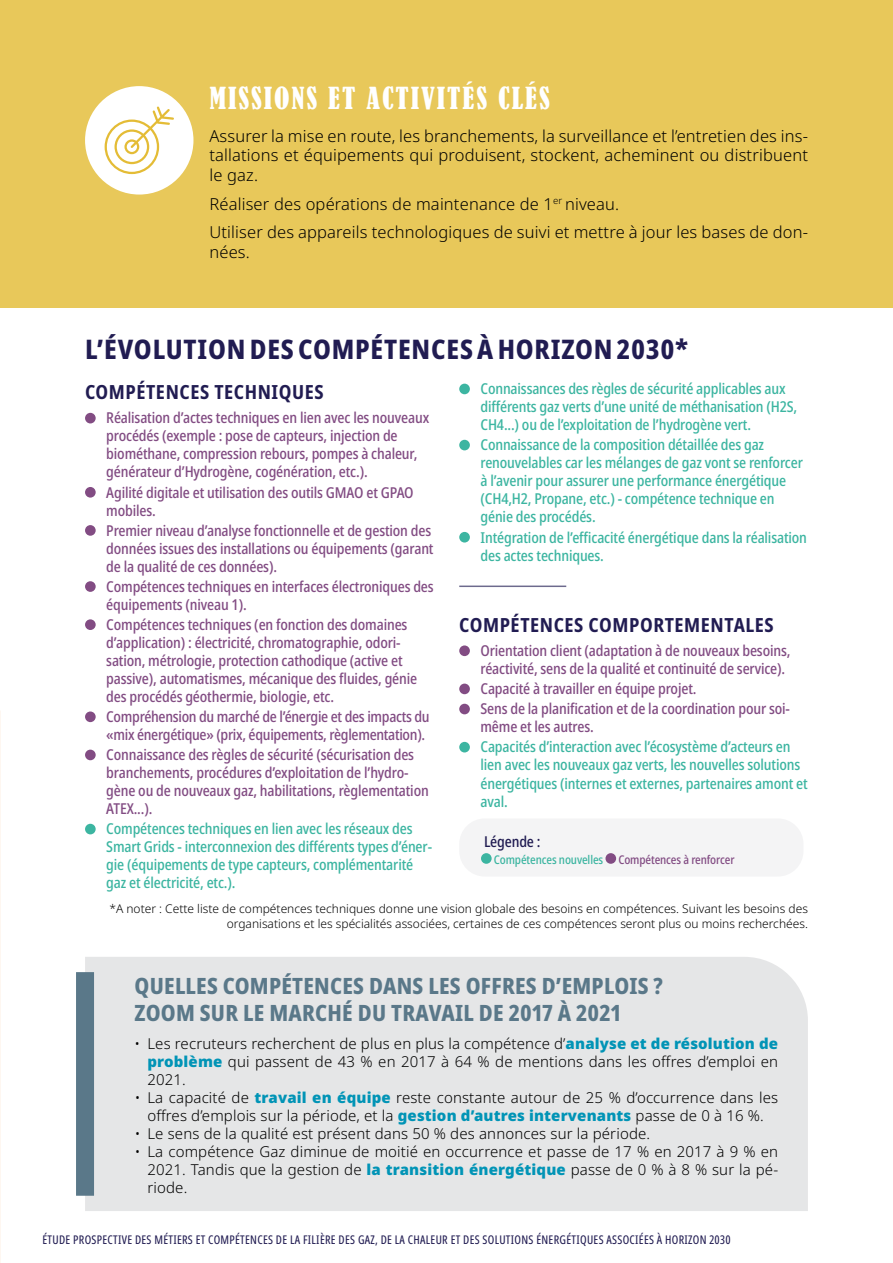
<style>
.page{position:relative;width:893px;height:1263px;background:#fff}
.page>*{position:absolute;margin:0;border:0;box-sizing:border-box;transform-origin:0 0}
.t1{font:condensed 28.5px "Bernard";letter-spacing:.07em;color:#fff}
.t2{font:800 condensed 27px "Noto Sans";letter-spacing:.03em;color:#211c52}
.t3{font:800 condensed 22.5px/27px "Noto Sans";letter-spacing:.01em;color:#5a7889}
.t4{font:700 condensed 19.5px "Noto Sans";letter-spacing:.03em;color:#211c52}
.t5{font:300 16.5px/19.8px "Noto Sans";letter-spacing:.01em;color:#000;text-align:justify}
.t6{font:500 condensed 15px/18px "Noto Sans";letter-spacing:-.01em;color:#824c83}
.t7{font:500 condensed 15px/18px "Noto Sans";letter-spacing:-.01em;color:#3cb5a1}
.t8{font:300 15px/18px "Noto Sans";letter-spacing:.01em;color:#000;text-align:justify}
.t9{font:500 condensed 15px "Noto Sans";letter-spacing:-.01em;color:#211c52}
.t10{font:300 12px/14.4px "Noto Sans";color:#000;text-align:right}
.t11{font:extra-condensed 12px "Noto Sans";letter-spacing:.025em;color:#211c52}
.t12{font:500 condensed 12px "Noto Sans";letter-spacing:-.01em;color:#824c83}
.t13{font:500 condensed 12px "Noto Sans";letter-spacing:-.01em;color:#3cb5a1}
.s1{font-weight:900;color:#0194b6}
</style>
<div class="page">
<div style="left:0;top:0;width:893px;height:308px;background:#e8c85a"></div>
<div style="left:85px;top:413px;width:11px;height:10px;background:#824c83;border-radius:50%"></div>
<div style="left:85px;top:487px;width:11px;height:11px;background:#824c83;border-radius:50%"></div>
<div style="left:85px;top:525px;width:11px;height:11px;background:#824c83;border-radius:50%"></div>
<div style="left:85px;top:581px;width:11px;height:11px;background:#824c83;border-radius:50%"></div>
<div style="left:85px;top:619px;width:11px;height:11px;background:#824c83;border-radius:50%"></div>
<div style="left:85px;top:711px;width:11px;height:11px;background:#824c83;border-radius:50%"></div>
<div style="left:85px;top:750px;width:11px;height:10px;background:#824c83;border-radius:50%"></div>
<div style="left:85px;top:824px;width:11px;height:10px;background:#3cb5a1;border-radius:50%"></div>
<div style="left:459px;top:384px;width:11px;height:10px;background:#3cb5a1;border-radius:50%"></div>
<div style="left:459px;top:440px;width:11px;height:10px;background:#3cb5a1;border-radius:50%"></div>
<div style="left:459px;top:532px;width:11px;height:10px;background:#3cb5a1;border-radius:50%"></div>
<hr style="left:459px;top:585px;width:107px;height:2px;background:#4d4a75">
<div style="left:459px;top:645px;width:11px;height:11px;background:#824c83;border-radius:50%"></div>
<div style="left:459px;top:684px;width:11px;height:10px;background:#824c83;border-radius:50%"></div>
<div style="left:459px;top:704px;width:11px;height:10px;background:#824c83;border-radius:50%"></div>
<div style="left:459px;top:742px;width:11px;height:10px;background:#3cb5a1;border-radius:50%"></div>
<div style="left:85px;top:957px;width:723px;height:254px;background:#e5e6e7"></div>
<div style="left:76px;top:972px;width:18px;height:224px;background:#5a7889"></div>
<div style="left:85px;top:86px;width:108px;height:109px;background:#fff;border-radius:50%"></div>
<svg style="left:105px;top:106px;width:69px;height:68px"></svg>
<div style="left:459px;top:818px;width:344px;height:58px;background:#f4f4f5;border-radius:26px"></div>
<div style="left:481px;top:853px;width:11px;height:11px;background:#3cb5a1;border-radius:50%"></div>
<div style="left:605px;top:853px;width:11px;height:11px;background:#824c83;border-radius:50%"></div>
<h1 class="t1" style="left:209px;top:82px;width:342px">MISSIONS ET ACTIVITÉS CLÉS</h1>
<p class="t5" style="left:209px;top:126px;width:600px">Assurer la mise en route, les branchements, la surveillance et l’entretien des ins&shy;tallations et équipements qui produisent, stockent, acheminent ou distribuent le gaz.</p>
<p class="t5" style="left:209px;top:190px;width:600px;line-height:28.3px">Réaliser des opérations de maintenance de 1<sup>er</sup> niveau.<br>Utiliser des appareils technologiques de suivi et mettre à jour les bases de don-</p>
<p class="t5" style="left:209px;top:242px;width:42px">nées.</p>
<h2 class="t2" style="left:85px;top:330px;width:605px">L’ÉVOLUTION DES COMPÉTENCES À HORIZON 2030*</h2>
<h3 class="t4" style="left:85px;top:378px;width:240px">COMPÉTENCES TECHNIQUES</h3>
<p class="t6" style="left:106px;top:409px;width:324px">Réalisation d’actes techniques en lien avec les nouveaux procédés (exemple : pose de capteurs, injection de biométhane, compression rebours, pompes à chaleur, générateur d’Hydrogène, cogénération, etc.).</p>
<p class="t6" style="left:106px;top:483px;width:309px">Agilité digitale et utilisation des outils GMAO et GPAO mobiles.</p>
<p class="t6" style="left:106px;top:522px;width:329px">Premier niveau d’analyse fonctionnelle et de gestion des données issues des installations ou équipements (garant de la qualité de ces données).</p>
<p class="t6" style="left:106px;top:578px;width:329px">Compétences techniques en interfaces électroniques des équipements (niveau 1).</p>
<p class="t6" style="left:106px;top:616px;width:312px">Compétences techniques (en fonction des domaines d’application) : électricité, chromatographie, odori&shy;sation, métrologie, protection cathodique (active et passive), automatismes, mécanique des fluides, génie des procédés géothermie, biologie, etc.</p>
<p class="t6" style="left:106px;top:708px;width:325px">Compréhension du marché de l’énergie et des impacts du «mix énergétique» (prix, équipements, règlementation).</p>
<p class="t6" style="left:106px;top:746px;width:324px">Connaissance des règles de sécurité (sécurisation des branchements, procédures d’exploitation de l’hydro&shy;gène ou de nouveaux gaz, habilitations, règlementation ATEX...).</p>
<p class="t7" style="left:106px;top:820px;width:327px">Compétences techniques en lien avec les réseaux des Smart Grids - interconnexion des différents types d’éner&shy;gie (équipements de type capteurs, complémentarité gaz et électricité, etc.).</p>
<p class="t7" style="left:480px;top:380px;width:318px">Connaissances des règles de sécurité applicables aux différents gaz verts d’une unité de méthanisation (H2S,<br>CH4...) ou de l’exploitation de l’hydrogène vert.</p>
<p class="t7" style="left:480px;top:436px;width:324px">Connaissance de la composition détaillée des gaz renouvelables car les mélanges de gaz vont se renforcer à l’avenir pour assurer une performance énergétique (CH4,H2, Propane, etc.) - compétence technique en génie des procédés.</p>
<p class="t7" style="left:480px;top:528px;width:328px">Intégration de l’efficacité énergétique dans la réalisation des actes techniques.</p>
<h3 class="t4" style="left:459px;top:611px;width:316px">COMPÉTENCES COMPORTEMENTALES</h3>
<p class="t6" style="left:480px;top:642px;width:311px">Orientation client (adaptation à de nouveaux besoins, réactivité, sens de la qualité et continuité de service).</p>
<p class="t6" style="left:480px;top:679px;width:311px;line-height:20.1px">Capacité à travailler en équipe projet.<br>Sens de la planification et de la coordination pour soi-</p>
<p class="t6" style="left:480px;top:718px;width:115px">même et les autres.</p>
<p class="t7" style="left:480px;top:738px;width:329px">Capacités d’interaction avec l’écosystème d’acteurs en lien avec les nouveaux gaz verts, les nouvelles solutions énergétiques (internes et externes, partenaires amont et aval.</p>
<p class="t9" style="left:484px;top:831px;width:58px">Légende :</p>
<p class="t13" style="left:494px;top:851px;width:111px">Compétences nouvelles</p>
<p class="t12" style="left:618px;top:851px;width:118px">Compétences à renforcer</p>
<p class="t10" style="left:109px;top:902px;width:700px">*A noter : Cette liste de compétences techniques donne une vision globale des besoins en compétences. Suivant les besoins des organisations et les spécialités associées, certaines de ces compétences seront plus ou moins recherchées.</p>
<h3 class="t3" style="left:135px;top:972px;width:530px">QUELLES COMPÉTENCES DANS LES OFFRES D’EMPLOIS ?<br>ZOOM SUR LE MARCHÉ DU TRAVAIL DE 2017 À 2021</h3>
<p class="t8" style="left:147px;top:1035px;width:632px;text-indent:-13px">• Les recruteurs recherchent de plus en plus la compétence d’<span class="s1">analyse et de résolution de problème</span> qui passent de 43 % en 2017 à 64 % de mentions dans les offres d’emploi en 2021.</p>
<p class="t8" style="left:135px;top:1089px;width:645px;text-align:center">• La capacité de <span class="s1">travail en équipe</span> reste constante autour de 25 % d’occurrence dans les offres d’emplois sur la période, et la <span class="s1">gestion d’autres intervenants</span> passe de 0 à 16 %.</p>
<p class="t8" style="left:135px;top:1125px;width:517px">• Le sens de la qualité est présent dans 50 % des annonces sur la période.</p>
<p class="t8" style="left:147px;top:1143px;width:632px;text-indent:-13px">• La compétence Gaz diminue de moitié en occurrence et passe de 17 % en 2017 à 9 % en 2021. Tandis que la gestion de <span class="s1">la transition énergétique</span> passe de 0 % à 8 % sur la pé&shy;riode.</p>
<p class="t11" style="left:43px;top:1231px;width:690px">ÉTUDE PROSPECTIVE DES MÉTIERS ET COMPÉTENCES DE LA FILIÈRE DES GAZ, DE LA CHALEUR ET DES SOLUTIONS ÉNERGÉTIQUES ASSOCIÉES À HORIZON 2030</p>
</div>
